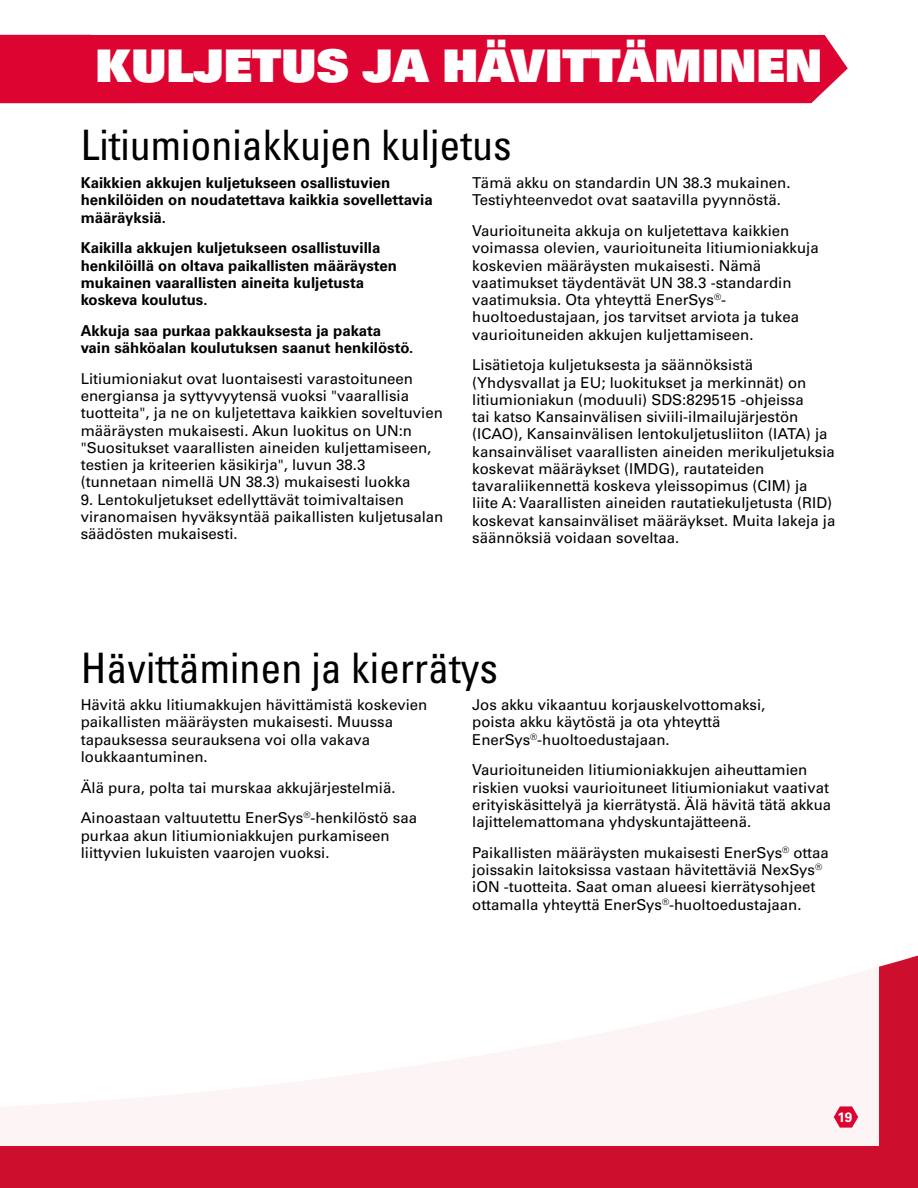
<style>
.page{position:relative;width:918px;height:1188px;background:#fff}
.page>*{position:absolute;margin:0;border:0;box-sizing:border-box;transform-origin:0 0}
.t1{font:45px "Univers LT Std X Black";color:#fff}
.t2{font:condensed 42px "Univers LT Std";color:#000}
.t3{font:15px/17.2px "Univers LT Std";color:#000}
.t4{font:700 15px/17.2px "Univers LT Std";color:#000}
.t5{font:700 13.5px "Univers LT Std";color:#fff}
</style>
<div class="page">
<div style="left:0;top:955px;width:918px;height:233px;background:#ce0e2d"></div>
<div style="left:0;top:857px;width:879px;height:289px;background:#fff"></div>
<div style="left:135px;top:35px;width:713px;height:68px;background:#dd0432"></div>
<div style="left:0;top:35px;width:135px;height:68px;background:#dd0432"></div>
<svg style="left:834px;top:1106px;width:24px;height:22px"></svg>
<h1 class="t1" style="left:96px;top:36px;width:728px">KULJETUS JA HÄVITTÄMINEN</h1>
<h2 class="t2" style="left:81px;top:118px;width:433px">Litiumioniakkujen kuljetus</h2>
<p class="t4" style="left:81px;top:174px;width:354px">Kaikkien akkujen kuljetukseen osallistuvien henkilöiden on noudatettava kaikkia sovellettavia määräyksiä.</p>
<p class="t4" style="left:81px;top:240px;width:318px">Kaikilla akkujen kuljetukseen osallistuvilla henkilöillä on oltava paikallisten määräysten mukainen vaarallisten aineita kuljetusta koskeva koulutus.</p>
<p class="t4" style="left:81px;top:322px;width:334px">Akkuja saa purkaa pakkauksesta ja pakata vain sähköalan koulutuksen saanut henkilöstö.</p>
<p class="t3" style="left:81px;top:370px;width:364px">Litiumioniakut ovat luontaisesti varastoituneen energiansa ja syttyvyytensä vuoksi "vaarallisia tuotteita", ja ne on kuljetettava kaikkien soveltuvien määräysten mukaisesti. Akun luokitus on UN:n "Suositukset vaarallisten aineiden kuljettamiseen, testien ja kriteerien käsikirja", luvun 38.3 (tunnetaan nimellä UN 38.3) mukaisesti luokka</p>
<p class="t3" style="left:81px;top:491px;width:364px">9. Lentokuljetukset edellyttävät toimivaltaisen viranomaisen hyväksyntää paikallisten kuljetusalan säädösten mukaisesti.</p>
<p class="t3" style="left:472px;top:174px;width:320px">Tämä akku on standardin UN 38.3 mukainen.<br>Testiyhteenvedot ovat saatavilla pyynnöstä.</p>
<p class="t3" style="left:472px;top:222px;width:348px">Vaurioituneita akkuja on kuljetettava kaikkien voimassa olevien, vaurioituneita litiumioniakkuja koskevien määräysten mukaisesti. Nämä vaatimukset täydentävät UN 38.3 -standardin vaatimuksia. Ota yhteyttä EnerSys<sup>®</sup>- huoltoedustajaan, jos tarvitset arviota ja tukea vaurioituneiden akkujen kuljettamiseen.</p>
<p class="t3" style="left:472px;top:357px;width:365px">Lisätietoja kuljetuksesta ja säännöksistä (Yhdysvallat ja EU; luokitukset ja merkinnät) on litiumioniakun (moduuli) SDS:829515 -ohjeissa<br>tai katso Kansainvälisen siviili-ilmailujärjestön (ICAO), Kansainvälisen lentokuljetusliiton (IATA) ja kansainväliset vaarallisten aineiden merikuljetuksia koskevat määräykset (IMDG), rautateiden tavaraliikennettä koskeva yleissopimus (CIM) ja liite A: Vaarallisten aineiden rautatiekuljetusta (RID) koskevat kansainväliset määräykset. Muita lakeja ja säännöksiä voidaan soveltaa.</p>
<h2 class="t2" style="left:81px;top:641px;width:419px">Hävittäminen ja kierrätys</h2>
<p class="t3" style="left:81px;top:696px;width:348px">Hävitä akku litiumakkujen hävittämistä koskevien paikallisten määräysten mukaisesti. Muussa tapauksessa seurauksena voi olla vakava loukkaantuminen.</p>
<p class="t3" style="left:81px;top:772px;width:338px;line-height:30.8px">Älä pura, polta tai murskaa akkujärjestelmiä.<br>Ainoastaan valtuutettu EnerSys<sup>®</sup>-henkilöstö saa</p>
<p class="t3" style="left:81px;top:827px;width:310px">purkaa akun litiumioniakkujen purkamiseen liittyvien lukuisten vaarojen vuoksi.</p>
<p class="t3" style="left:472px;top:696px;width:295px">Jos akku vikaantuu korjauskelvottomaksi, poista akku käytöstä ja ota yhteyttä<br>EnerSys<sup>®</sup>-huoltoedustajaan.</p>
<p class="t3" style="left:472px;top:761px;width:360px">Vaurioituneiden litiumioniakkujen aiheuttamien riskien vuoksi vaurioituneet litiumioniakut vaativat erityiskäsittelyä ja kierrätystä. Älä hävitä tätä akkua lajittelemattomana yhdyskuntajätteenä.</p>
<p class="t3" style="left:472px;top:844px;width:358px">Paikallisten määräysten mukaisesti EnerSys<sup>®</sup> ottaa joissakin laitoksissa vastaan hävitettäviä NexSys<sup>® </sup>iON -tuotteita. Saat oman alueesi kierrätysohjeet ottamalla yhteyttä EnerSys<sup>®</sup>-huoltoedustajaan.</p>
<p class="t5" style="left:838px;top:1109px;width:16px">19</p>
</div>
